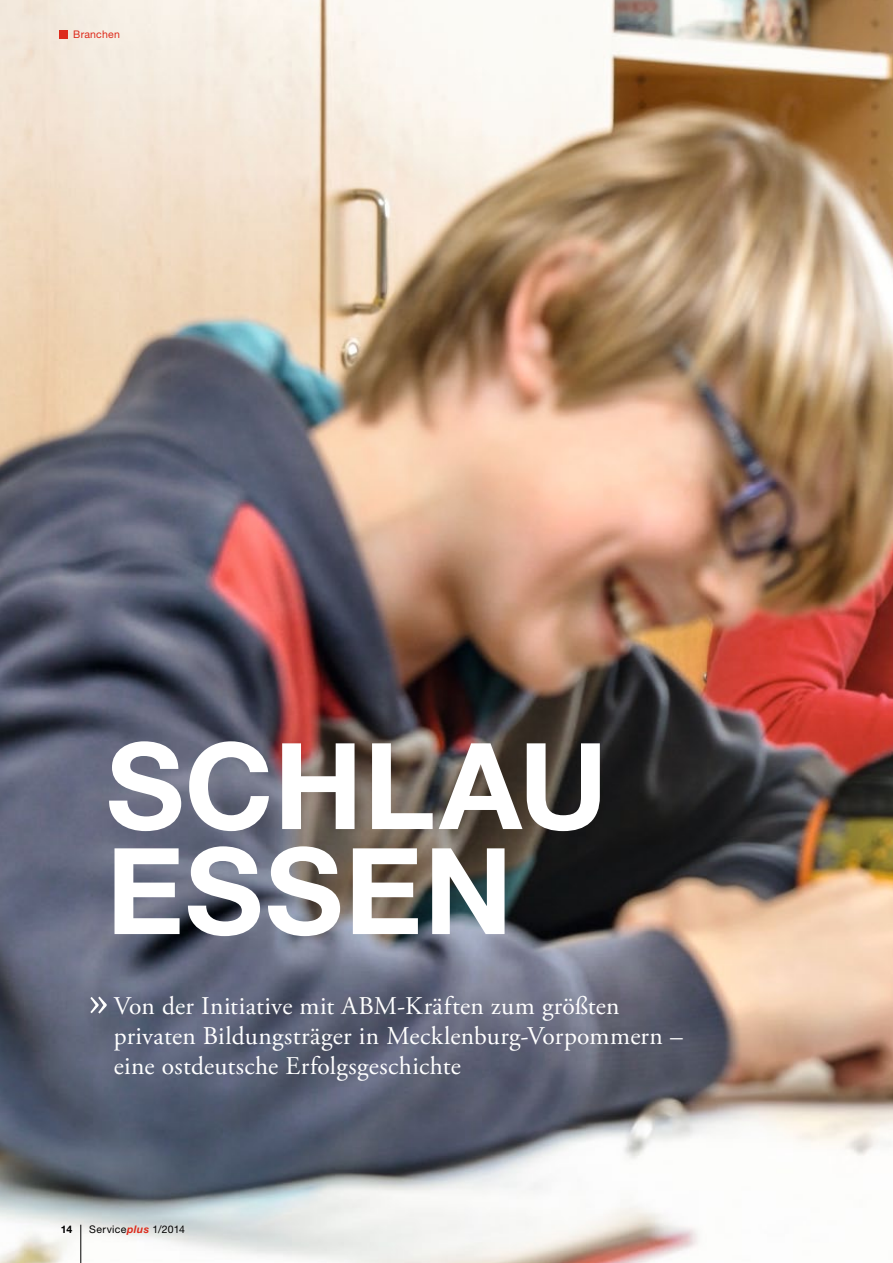
<style>
.page{position:relative;width:893px;height:1263px;background:#fff}
.page>*{position:absolute;margin:0;border:0;box-sizing:border-box;transform-origin:0 0}
._02_Headline_DE{font:700 120px/105px "Helvetica Neue LT Pro";letter-spacing:.01em;color:#fff}
._03_Lead-in_DE{font:25.5px/30px "Adobe Garamond Pro";letter-spacing:.01em;color:#fff}
.t1{font:10.5px "Helvetica Neue LT Pro";letter-spacing:.035em;color:#000}
.Rubrik_linksbündig{font:10.5px "Helvetica Neue LT Pro";letter-spacing:.02em;color:#dd2a1b}
.t2{font:700 10.5px "Helvetica Neue LT Pro";color:#000}
.s1{font-weight:700;font-style:italic;color:#dd2a1b}
</style>
<div class="page">
<img style="left:0;top:0;width:893px;height:1263px">
<svg style="left:90px;top:996px;width:17px;height:17px"></svg>
<hr style="left:81px;top:1225px;width:1px;height:38px;background:#000">
<div style="left:60px;top:30px;width:8px;height:8px;background:#dd2a1b"></div>
<p class="Rubrik_linksbündig" style="left:73px;top:28px;width:48px">Branchen</p>
<p class="_02_Headline_DE" style="left:106px;top:730px;width:503px">SCHLAU<br>ESSEN</p>
<p class="_03_Lead-in_DE" style="left:114px;top:991px;width:570px">Von der Initiative mit ABM-Kräften zum größten privaten Bildungsträger in Mecklenburg-Vorpommern – eine ostdeutsche Erfolgsgeschichte</p>
<p class="t2" style="left:61px;top:1223px;width:13px">14</p>
<p class="t1" style="left:89px;top:1223px;width:97px">Service<span class="s1">plus</span> 1/2014</p>
</div>
